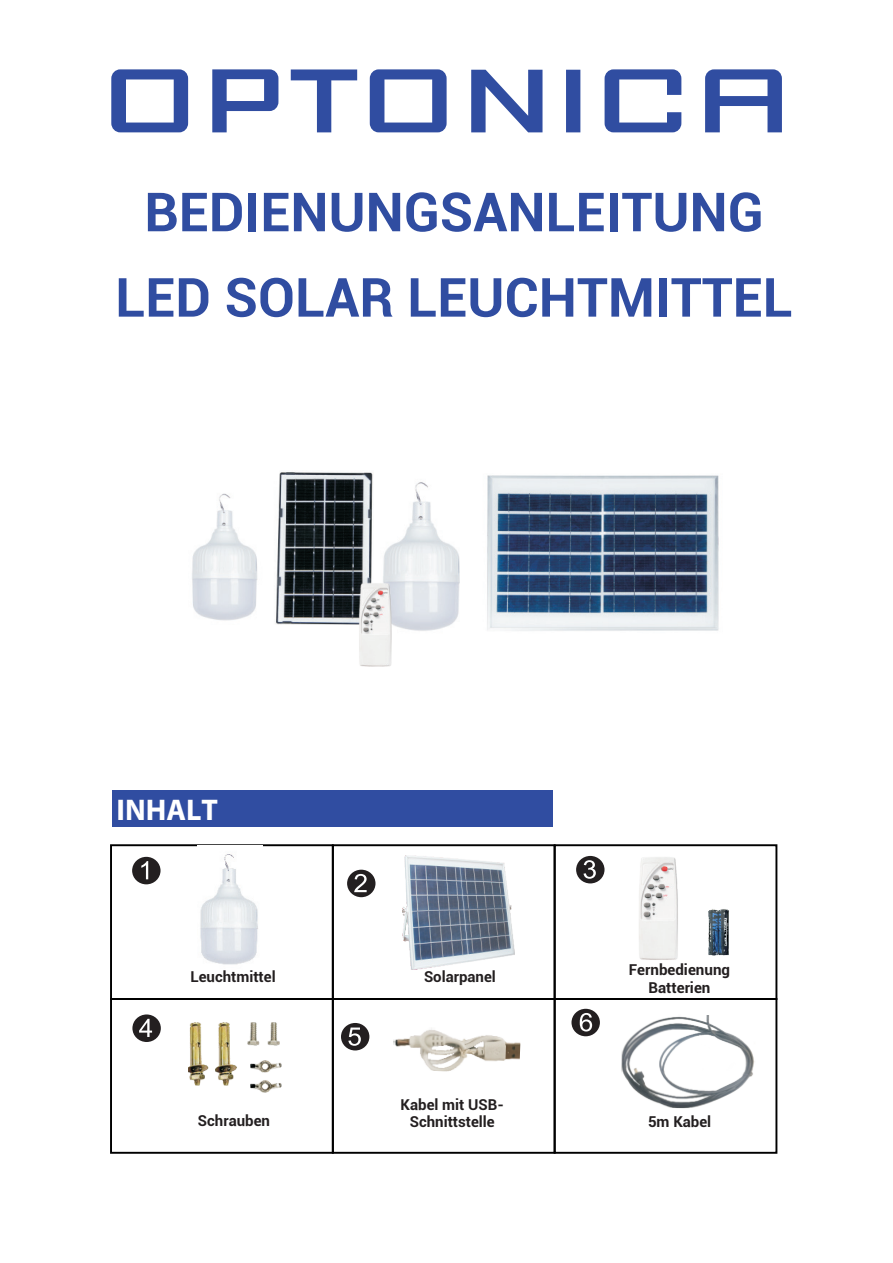
<style>
.page{position:relative;width:893px;height:1263px;background:#fff}
.page>*{position:absolute;margin:0;border:0;box-sizing:border-box;transform-origin:0 0}
.t1{font:700 54px/85.3px "Roboto";color:#304da1;text-align:center}
.t2{font:700 30px "Myriad Pro";color:#fff}
.t3{font:700 15px/18px "Roboto";color:#231f20;text-align:center}
</style>
<div class="page">
<div style="left:110px;top:844px;width:224px;height:156px;border:2px solid #000"></div>
<div style="left:332px;top:844px;width:224px;height:156px;border:2px solid #000"></div>
<div style="left:554px;top:844px;width:223px;height:156px;border:2px solid #000"></div>
<div style="left:554px;top:998px;width:223px;height:156px;border:2px solid #000"></div>
<div style="left:332px;top:998px;width:224px;height:156px;border:2px solid #000"></div>
<div style="left:110px;top:998px;width:224px;height:156px;border:2px solid #000"></div>
<img style="left:621px;top:1015px;width:134px;height:94px">
<div style="left:132px;top:857px;width:29px;height:27px;background:#231f20;border-radius:50%"></div>
<svg style="left:141px;top:861px;width:7px;height:18px"></svg>
<div style="left:132px;top:1014px;width:29px;height:28px;background:#231f20;border-radius:50%"></div>
<svg style="left:139px;top:1019px;width:13px;height:18px"></svg>
<div style="left:347px;top:870px;width:28px;height:27px;background:#231f20;border-radius:50%"></div>
<svg style="left:354px;top:874px;width:13px;height:18px"></svg>
<div style="left:341px;top:1023px;width:28px;height:27px;background:#231f20;border-radius:50%"></div>
<svg style="left:348px;top:1027px;width:13px;height:19px"></svg>
<div style="left:576px;top:856px;width:28px;height:27px;background:#231f20;border-radius:50%"></div>
<svg style="left:584px;top:860px;width:12px;height:19px"></svg>
<div style="left:571px;top:1009px;width:29px;height:27px;background:#231f20;border-radius:50%"></div>
<svg style="left:580px;top:1013px;width:12px;height:18px"></svg>
<img style="left:403px;top:856px;width:112px;height:113px">
<img style="left:639px;top:857px;width:39px;height:103px">
<img style="left:708px;top:909px;width:21px;height:47px">
<img style="left:188px;top:1022px;width:49px;height:64px">
<img style="left:250px;top:1060px;width:32px;height:32px">
<img style="left:247px;top:1022px;width:33px;height:24px">
<img style="left:198px;top:846px;width:65px;height:119px">
<img style="left:393px;top:1029px;width:128px;height:43px">
<div style="left:112px;top:790px;width:441px;height:37px;background:#304da1"></div>
<svg style="left:111px;top:69px;width:671px;height:63px"></svg>
<img style="left:192px;top:472px;width:181px;height:153px">
<img style="left:383px;top:475px;width:336px;height:156px">
<img style="left:357px;top:583px;width:36px;height:84px">
<h1 class="t1" style="left:115px;top:167px;width:679px">BEDIENUNGSANLEITUNG<br>LED SOLAR LEUCHTMITTEL</h1>
<h2 class="t2" style="left:117px;top:790px;width:103px">INHALT</h2>
<p class="t3" style="left:190px;top:967px;width:87px">Leuchtmittel</p>
<p class="t3" style="left:424px;top:967px;width:73px">Solarpanel</p>
<p class="t3" style="left:198px;top:1110px;width:74px">Schrauben</p>
<p class="t3" style="left:401px;top:1096px;width:105px;line-height:16.8px">Kabel mit USB-<br>Schnittstelle</p>
<p class="t3" style="left:629px;top:959px;width:103px">Fernbedienung<br>Batterien</p>
<p class="t3" style="left:648px;top:1112px;width:65px">5m Kabel</p>
</div>
